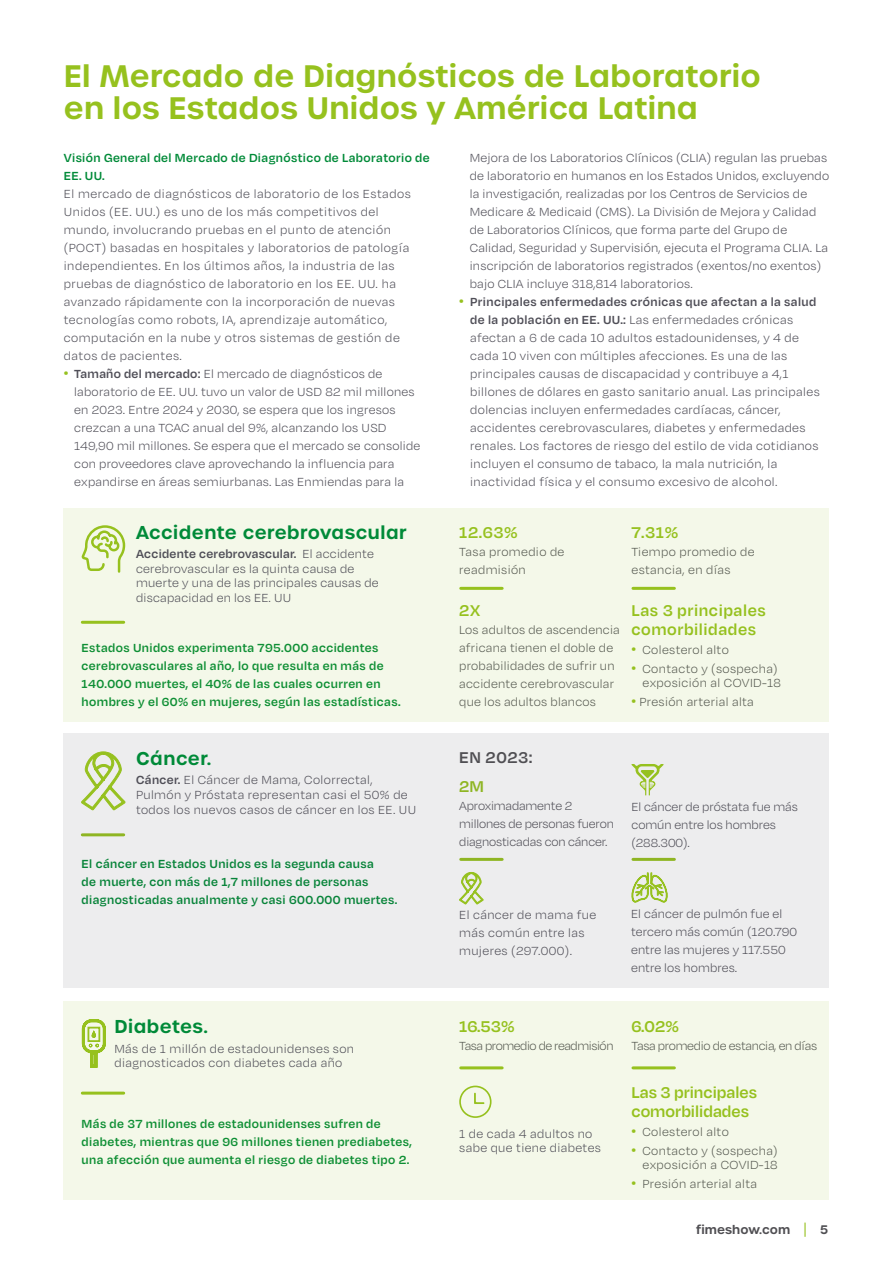
<style>
.page{position:relative;width:893px;height:1263px;background:#fff}
.page>*{position:absolute;margin:0;border:0;box-sizing:border-box;transform-origin:0 0}
.t1{font:600 30px/32.4px "Urbane";letter-spacing:.01em;color:#96c11e}
.t2{font:600 18px/19.4px "Degular";letter-spacing:.03em;color:#96c11f}
.t3{font:600 18px "Urbane";letter-spacing:.03em;color:#008a38}
.t4{font:600 18px/19.4px "Degular";color:#96c11f}
.t5{font:600 18px "Degular";letter-spacing:.03em;color:#504f53}
.t6{font:300 15px "Urbane";color:#96c11f}
.t7{font:300 13.5px/18px "Degular";letter-spacing:.025em;color:#4f4e57}
.t8{font:600 13.5px/18px "Degular";letter-spacing:.03em;color:#008a38}
.t9{font:600 13.5px "Degular";letter-spacing:.03em;color:#4f4e57}
.t10{font:300 13.5px/18px "Degular";letter-spacing:-.01em;color:#4f4e57}
.t11{font:300 13.5px/18px "Degular";color:#4f4e57}
.t12{font:300 13.5px "Degular";letter-spacing:-.02em;color:#4f4e57}
.t13{font:300 13.5px "Degular";letter-spacing:-.03em;color:#4f4e57}
.t14{font:300 13.5px "Urbane";color:#96c11f}
.t15{font:600 12px "Urbane";letter-spacing:.01em;color:#504f53}
.s1{font-weight:600}
.s2{font-family:"Urbane";color:#96c11f}
</style>
<div class="page">
<div style="left:64px;top:508px;width:765px;height:213px;background:#f4f8e9"></div>
<svg style="left:81px;top:525px;width:45px;height:48px"></svg>
<div style="left:64px;top:1002px;width:765px;height:198px;background:#f4f8e9"></div>
<svg style="left:81px;top:1019px;width:25px;height:49px"></svg>
<div style="left:459px;top:1085px;width:33px;height:33px;border:2px solid #96c11e;border-radius:50%"></div>
<svg style="left:474px;top:1093px;width:10px;height:11px"></svg>
<div style="left:64px;top:733px;width:765px;height:255px;background:#ededee"></div>
<svg style="left:81px;top:751px;width:45px;height:60px"></svg>
<svg style="left:631px;top:764px;width:33px;height:31px"></svg>
<svg style="left:459px;top:872px;width:25px;height:33px"></svg>
<svg style="left:631px;top:872px;width:37px;height:31px"></svg>
<h1 class="t1" style="left:64px;top:60px;width:699px">El Mercado de Diagnósticos de Laboratorio en los Estados Unidos y América Latina</h1>
<p class="t8" style="left:64px;top:148px;width:367px">Visión General del Mercado de Diagnóstico de Laboratorio de<br>EE. UU.</p>
<p class="t7" style="left:64px;top:184px;width:349px">El mercado de diagnósticos de laboratorio de los Estados</p>
<p class="t7" style="left:64px;top:202px;width:316px">Unidos (EE. UU ) . es uno de los más competitivos del</p>
<p class="t7" style="left:64px;top:220px;width:329px">mundo, involucrando pruebas en el punto de atención</p>
<p class="t7" style="left:64px;top:238px;width:347px">(POCT) basadas en hospitales y laboratorios de patología</p>
<p class="t7" style="left:64px;top:256px;width:332px">independientes. En los últimos años la, industria de las</p>
<p class="t7" style="left:64px;top:274px;width:334px">pruebas de diagnóstico de laboratorio en los EE. UU. ha</p>
<p class="t7" style="left:64px;top:292px;width:333px">avanzado rápidamente con la incorporación de nuevas</p>
<p class="t7" style="left:64px;top:310px;width:325px">tecnologías como robots IA, , aprendizaje automático,</p>
<p class="t7" style="left:64px;top:328px;width:338px">computación en la nube y otros sistemas de gestión de</p>
<p class="t7" style="left:64px;top:346px;width:120px">datos de pacientes.</p>
<p class="t7" style="left:74px;top:364px;width:310px"><span class="s1">Tamaño del mercado:</span> El mercado de diagnósticos de</p>
<p class="t7" style="left:470px;top:148px;width:361px">Mejora de los Laboratorios Clínicos (CLIA) regulan las pruebas de laboratorio en humanos en los Estados Unidos, excluyendo la investigación, realizadas por los Centros de Servicios de Medicare &amp; Medicaid (CMS .) La División de Mejora y Calidad de Laboratorios Clínicos, que forma parte del Grupo de Calidad, Seguridad y Supervisión, ejecuta el Programa CLIA. La inscripción de laboratorios registrados (exentos/no exentos( bajo CLIA incluye 318,814 laboratorios.</p>
<p class="t9" style="left:470px;top:293px;width:348px">Principales enfermedades crónicas que afectan laa salud</p>
<p class="t14" style="left:459px;top:292px;width:6px">•</p>
<p class="t7" style="left:470px;top:310px;width:351px"><span class="s1">de la población en EE. UU.:</span> Las enfermedades crónicas afectan 6a de cada 10 adultos estadounidenses 4y, d e cada 10 viven con múltiples afecciones. Es una de las principales causas de discapacidad y contribuye a 4,1 billones de dólares en gasto sanitario anual. Las principales dolencias incluyen enfermedades cardíacas, cáncer, accidentes cerebrovasculares, diabetes y enfermedades renales. Los factores de riesgo del estilo de vida cotidianos incluyen el consumo de tabaco la, mala nutrición la, inactividad física y el consumo excesivo de alcohol.</p>
<p class="t14" style="left:64px;top:364px;width:6px">•</p>
<p class="t7" style="left:74px;top:382px;width:348px">laboratorio de EE. UU. tuvo un valor de USD 82 mil millones en 2023. Entre 2024 y 2030, se espera que los ingresos crezcan a una TCAC anual del 9%, alcanzando los USD 149,90 mil millones. Se espera que el mercado se consolide con proveedores clave aprovechando la influencia para expandirse en áreas semiurbanas. Las Enmiendas para la</p>
<h2 class="t3" style="left:136px;top:520px;width:272px">Accidente cerebrovascular</h2>
<p class="t9" style="left:136px;top:546px;width:162px">Accidente cerebrovascular.</p>
<p class="t7" style="left:136px;top:561px;width:244px;line-height:14.5px">cerebrovascular es la quinta causa de muerte y una de las principales causas de discapacidad en los EE. UU</p>
<p class="t7" style="left:302px;top:545px;width:73px">El accidente</p>
<p class="t8" style="left:82px;top:638px;width:320px">Estados Unidos experimenta 795.000 accidentes cerebrovasculares al año lo, que resulta en más de 140.000 muertes, el 40% de las cuales ocurren en hombres y el 60% en mujeres, según las estadísticas.</p>
<h2 class="t3" style="left:136px;top:746px;width:77px">Cáncer.</h2>
<p class="t7" style="left:136px;top:772px;width:282px;line-height:14.5px"><span class="s1">Cáncer.</span> El Cáncer de Mama, Colorrectal,<br>Pulmón y Próstata representan casi el 50% de todos los nuevos casos de cáncer en los EE. UU</p>
<p class="t8" style="left:82px;top:855px;width:317px">El cáncer en Estados Unidos es la segunda causa<br>de muerte, con más de 1,7 millones de personas diagnosticadas anualmente y casi 600.000 muertes.</p>
<h2 class="t3" style="left:114px;top:1015px;width:95px">Diabetes.</h2>
<p class="t7" style="left:114px;top:1041px;width:241px;line-height:14.5px">Más de 1 millón de estadounidenses son diagnosticados con diabetes cada año</p>
<p class="t8" style="left:82px;top:1114px;width:332px">Más de 37 millones de estadounidenses sufren de diabetes, mientras que 96 millones tienen prediabetes, una afección que aumenta el riesgo de diabetes tipo 2.</p>
<h2 class="t2" style="left:459px;top:521px;width:60px">12.63%</h2>
<p class="t7" style="left:459px;top:542px;width:107px">Tasa promedio de readmisión</p>
<h2 class="t2" style="left:459px;top:599px;width:22px">2X</h2>
<p class="t7" style="left:459px;top:620px;width:162px">Los adultos de ascendencia africana tienen el doble de probabilidades de sufrir un accidente cerebrovascular que los adultos blancos</p>
<h2 class="t2" style="left:631px;top:521px;width:48px">7.31%</h2>
<p class="t7" style="left:631px;top:542px;width:125px">Tiempo promedio de estancia, en días</p>
<h2 class="t2" style="left:631px;top:599px;width:136px">Las 3 principales comorbilidades</h2>
<p class="t7" style="left:642px;top:640px;width:88px">Colesterol alto</p>
<p class="t14" style="left:631px;top:640px;width:6px">•</p>
<p class="t7" style="left:642px;top:659px;width:137px">Contacto y (sospecha(</p>
<p class="t14" style="left:631px;top:659px;width:6px">•</p>
<p class="t7" style="left:642px;top:674px;width:140px">exposición al COVID-18</p>
<p class="t7" style="left:631px;top:692px;width:124px"><span class="s2">•</span> Presión arterial alta</p>
<h2 class="t5" style="left:459px;top:747px;width:75px">EN 2023:</h2>
<h2 class="t2" style="left:459px;top:776px;width:26px">M2</h2>
<p class="t10" style="left:459px;top:796px;width:156px">Aproximadamente 2 millones de personas fueron diagnosticadas con cáncer.</p>
<p class="t11" style="left:631px;top:797px;width:168px">El cáncer de próstata fue más común entre los hombres )288.300 .(</p>
<p class="t7" style="left:459px;top:905px;width:139px">El cáncer de mama fue más común entre las mujeres )297.000 .(</p>
<p class="t7" style="left:631px;top:904px;width:168px">El cáncer de pulmón fue el tercero más común )120.790 entre las mujeres y 117.550 entre los hombres.</p>
<h2 class="t2" style="left:459px;top:1016px;width:57px">16.53%</h2>
<p class="t13" style="left:459px;top:1038px;width:156px">Tasa promedio de readmisión</p>
<p class="t7" style="left:459px;top:1125px;width:143px;line-height:14.5px">1 de cada 4 adultos no sabe que tiene diabetes</p>
<h2 class="t2" style="left:631px;top:1016px;width:49px">6.02%</h2>
<p class="t12" style="left:631px;top:1038px;width:187px">Tasa promedio de estancia, en días</p>
<h2 class="t4" style="left:631px;top:1081px;width:127px">Las 3 principales comorbilidades</h2>
<p class="t7" style="left:642px;top:1122px;width:88px">Colesterol alto</p>
<p class="t14" style="left:631px;top:1122px;width:6px">•</p>
<p class="t7" style="left:642px;top:1141px;width:137px">Contacto y (sospecha(</p>
<p class="t14" style="left:631px;top:1141px;width:6px">•</p>
<p class="t7" style="left:642px;top:1155px;width:137px;line-height:18.8px">exposición a COVID-18<br>Presión arterial alta</p>
<p class="t14" style="left:631px;top:1174px;width:6px">•</p>
<p class="t15" style="left:696px;top:1221px;width:96px">fimeshow.com</p>
<p class="t6" style="left:804px;top:1218px;width:5px">|</p>
<p class="t15" style="left:820px;top:1221px;width:9px">5</p>
</div>
